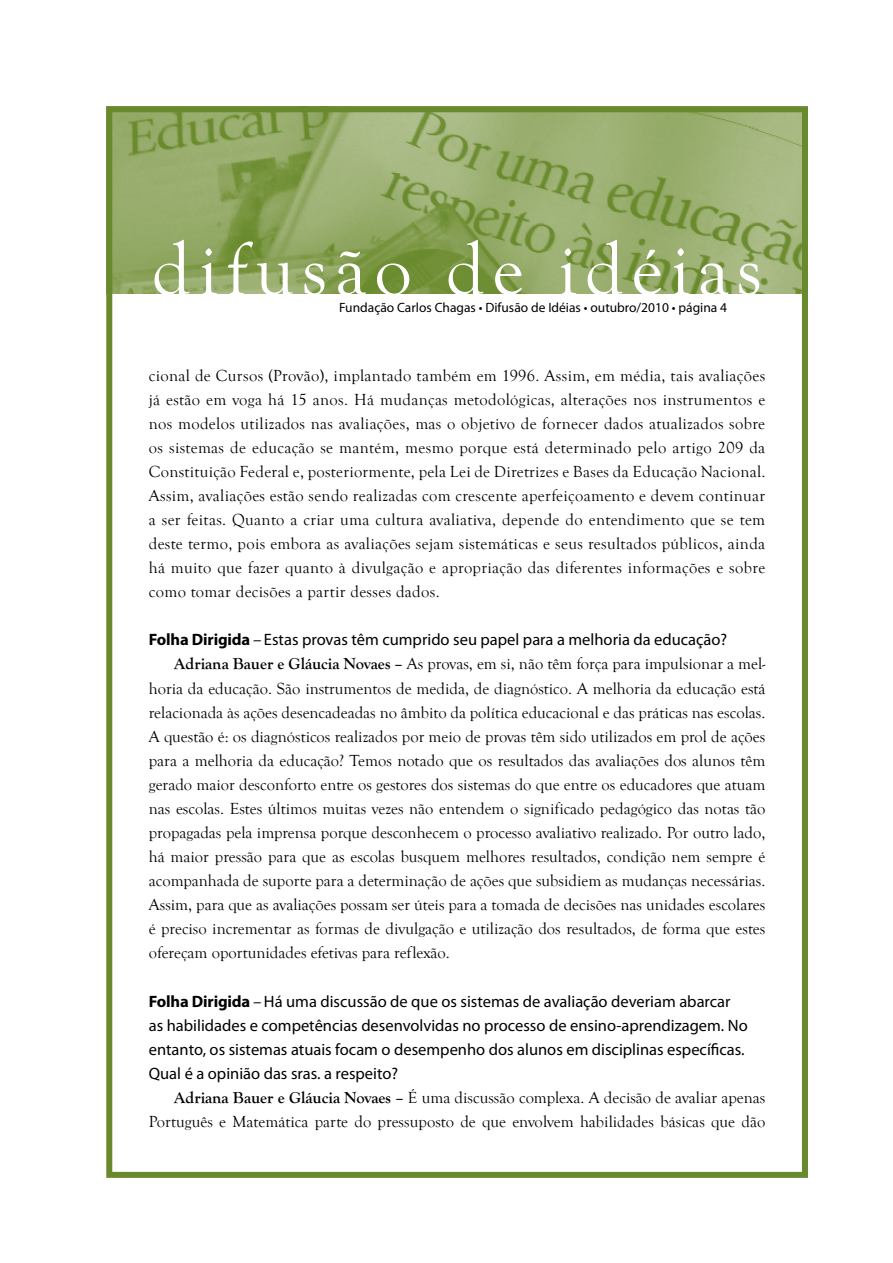
<style>
.page{position:relative;width:893px;height:1263px;background:#fff}
.page>*{position:absolute;margin:0;border:0;box-sizing:border-box;transform-origin:0 0}
.t1{font:75px "Goudy Old Style T";letter-spacing:.1em;color:#fff}
.t2{font:16.5px/24px "Goudy Old Style T";color:#000;text-align:justify}
.t3{font:16.5px/24px "Myriad Pro";color:#000}
.t4{font:13.5px "Myriad Pro";color:#000}
.s1{font-weight:700}
.s2{font-style:italic}
</style>
<div class="page">
<img style="left:113px;top:113px;width:688px;height:180px">
<div style="left:106px;top:106px;width:702px;height:1072px;border:6px solid #68892c"></div>
<h1 class="t1" style="left:152px;top:229px;width:612px">difusão de idéias</h1>
<p class="t4" style="left:339px;top:299px;width:389px">Fundação Carlos Chagas • Difusão de Idéias • outubro/2010 • página 4</p>
<p class="t2" style="left:149px;top:363px;width:618px">cional de Cursos (Provão), implantado também em 1996. Assim, em média, tais avaliações já estão em voga há 15 anos. Há mudanças metodológicas, alterações nos instrumentos e nos modelos utilizados nas avaliações, mas o objetivo de fornecer dados atualizados sobre os sistemas de educação se mantém, mesmo porque está determinado pelo artigo 209 da Constituição Federal e, posteriormente, pela Lei de Diretrizes e Bases da Educação Nacional.<br>Assim, avaliações estão sendo realizadas com crescente aperfeiçoamento e devem continuar a ser feitas. Quanto a criar uma cultura avaliativa, depende do entendimento que se tem deste termo, pois embora as avaliações sejam sistemáticas e seus resultados públicos, ainda há muito que fazer quanto à divulgação e apropriação das diferentes informações e sobre como tomar decisões a partir desses dados.</p>
<p class="t3" style="left:149px;top:627px;width:580px"><span class="s1">Folha Dirigida</span> <span class="s2">–</span> Estas provas têm cumprido seu papel para a melhoria da educação?</p>
<p class="t2" style="left:149px;top:652px;width:618px;text-indent:26px"><span class="s1">Adriana Bauer e Gláucia Novaes –</span> As provas, em si, não têm força para impulsionar a mel&shy;horia da educação. São instrumentos de medida, de diagnóstico. A melhoria da educação está relacionada às ações desencadeadas no âmbito da política educacional e das práticas nas escolas.<br>A questão é: os diagnósticos realizados por meio de provas têm sido utilizados em prol de ações para a melhoria da educação? Temos notado que os resultados das avaliações dos alunos têm gerado maior desconforto entre os gestores dos sistemas do que entre os educadores que atuam nas escolas. Estes últimos muitas vezes não entendem o significado pedagógico das notas tão propagadas pela imprensa porque desconhecem o processo avaliativo realizado. Por outro lado, há maior pressão para que as escolas busquem melhores resultados, condição nem sempre é acompanhada de suporte para a determinação de ações que subsidiem as mudanças necessárias.<br>Assim, para que as avaliações possam ser úteis para a tomada de decisões nas unidades escolares é preciso incrementar as formas de divulgação e utilização dos resultados, de forma que estes ofereçam oportunidades efetivas para reflexão.</p>
<p class="t3" style="left:149px;top:989px;width:600px"><span class="s1">Folha Dirigida</span> <span class="s2">–</span> Há uma discussão de que os sistemas de avaliação deveriam abarcar as habilidades e competências desenvolvidas no processo de ensino-aprendizagem. No entanto, os sistemas atuais focam o desempenho dos alunos em disciplinas específicas.<br>Qual é a opinião das sras. a respeito?</p>
<p class="t2" style="left:149px;top:1086px;width:618px;text-align:right"><span class="s1">Adriana Bauer e Gláucia Novaes –</span> É uma discussão complexa. A decisão de avaliar apenas<br>Português e Matemática parte do pressuposto de que envolvem habilidades básicas que dão</p>
</div>
